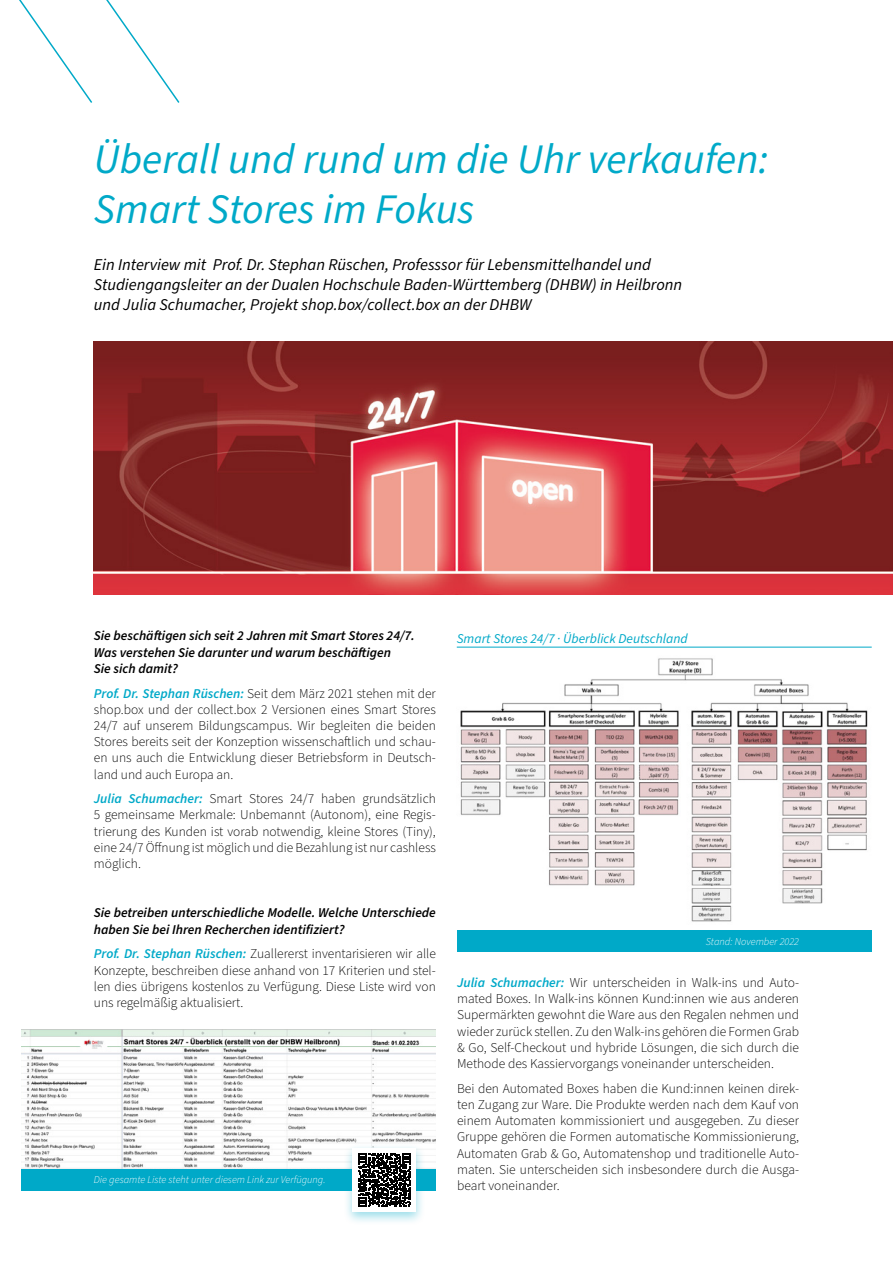
<style>
.page{position:relative;width:893px;height:1263px;background:#fff}
.page>*{position:absolute;margin:0;border:0;box-sizing:border-box;transform-origin:0 0}
.t1{font:italic 42px/50.4px "Source Sans Pro";color:#00a9c8}
.t2{font:italic 16.5px/19.8px "Source Sans Pro";color:#000}
.t3{font:300 13.5px/16.2px "Source Sans Pro";color:#000;text-align:justify}
.t4{font:italic 600 13.5px/16.2px "Source Sans Pro";color:#000}
.t5{font:italic 13.5px "Source Sans Pro";color:#00a9c8}
.t6{font:italic 300 10.5px "Source Sans Pro";color:#fff}
.s1{font-weight:600;font-style:italic;color:#00a9c8}
</style>
<div class="page">
<svg style="left:19px;top:0;width:161px;height:103px"></svg>
<img style="left:21px;top:1029px;width:415px;height:140px">
<img style="left:460px;top:658px;width:408px;height:264px">
<div style="left:21px;top:1169px;width:415px;height:21px;background:#00a9c8"></div>
<div style="left:457px;top:931px;width:415px;height:21px;background:#00a9c8"></div>
<hr style="left:457px;top:647px;width:415px;height:1px;background:#00a9c8">
<div style="left:343px;top:1142px;width:83px;height:83px;background:#00a9c8;opacity:.4"></div>
<div style="left:353px;top:1148px;width:63px;height:64px;background:#fff"></div>
<svg style="left:358px;top:1153px;width:53px;height:53px"></svg>
<img style="left:94px;top:342px;width:799px;height:253px">
<h1 class="t1" style="left:94px;top:135px;width:676px">Überall und rund um die Uhr verkaufen:<br>Smart Stores im Fokus</h1>
<p class="t2" style="left:94px;top:255px;width:590px">Ein Interview mit Prof. Dr. Stephan Rüschen, Professsor für Lebensmittelhandel und<br>Studiengangsleiter an der Dualen Hochschule Baden-Württemberg (DHBW) in Heilbronn und Julia Schumacher, Projekt shop.box/collect.box an der DHBW</p>
<p class="t4" style="left:94px;top:628px;width:322px">Sie beschäftigen sich seit 2 Jahren mit Smart Stores 24/7.<br>Was verstehen Sie darunter und warum beschäftigen<br>Sie sich damit?</p>
<p class="t3" style="left:94px;top:685px;width:343px"><span class="s1">Prof. Dr. Stephan Rüschen:</span> Seit dem März 2021 stehen mit der shop.box und der collect.box 2 Versionen eines Smart Stores 24/7 auf unserem Bildungscampus. Wir begleiten die beiden Stores bereits seit der Konzeption wissenschaftlich und schau&shy;en uns auch die Entwicklung dieser Betriebsform in Deutsch&shy;land und auch Europa an.</p>
<p class="t3" style="left:94px;top:791px;width:343px"><span class="s1">Julia Schumacher:</span> Smart Stores 24/7 haben grundsätzlich 5 gemeinsame Merkmale: Unbemannt (Autonom), eine Regis&shy;trierung des Kunden ist vorab notwendig, kleine Stores (Tiny), eine 24/7 Öffnung ist möglich und die Bezahlung ist nur cashless möglich.</p>
<p class="t4" style="left:94px;top:905px;width:343px">Sie betreiben unterschiedliche Modelle. Welche Unterschiede haben Sie bei Ihren Recherchen identifiziert?</p>
<p class="t3" style="left:94px;top:946px;width:343px"><span class="s1">Prof. Dr. Stephan Rüschen:</span> Zuallererst inventarisieren wir alle Konzepte, beschreiben diese anhand von 17 Kriterien und stel&shy;len dies übrigens kostenlos zu Verfügung. Diese Liste wird von uns regelmäßig aktualisiert.</p>
<p class="t6" style="left:94px;top:1173px;width:233px">Die gesamte Liste steht unter diesem Link zur Verfügung.</p>
<p class="t5" style="left:457px;top:629px;width:233px">Smart Stores 24/7 · Überblick Deutschland</p>
<p class="t6" style="left:706px;top:934px;width:95px">Stand: November 2022</p>
<p class="t3" style="left:457px;top:975px;width:343px"><span class="s1">Julia Schumacher:</span> Wir unterscheiden in Walk-ins und Auto&shy;mated Boxes. In Walk-ins können Kund:innen wie aus anderen Supermärkten gewohnt die Ware aus den Regalen nehmen und wieder zurück stellen. Zu den Walk-ins gehören die Formen Grab &amp; Go, Self-Checkout und hybride Lösungen, die sich durch die Methode des Kassiervorgangs voneinander unterscheiden.</p>
<p class="t3" style="left:457px;top:1081px;width:343px">Bei den Automated Boxes haben die Kund:innen keinen direk&shy;ten Zugang zur Ware. Die Produkte werden nach dem Kauf von einem Automaten kommissioniert und ausgegeben. Zu dieser Gruppe gehören die Formen automatische Kommissionierung, Automaten Grab &amp; Go, Automatenshop und traditionelle Auto&shy;maten. Sie unterscheiden sich insbesondere durch die Ausga&shy;beart voneinander.</p>
</div>
